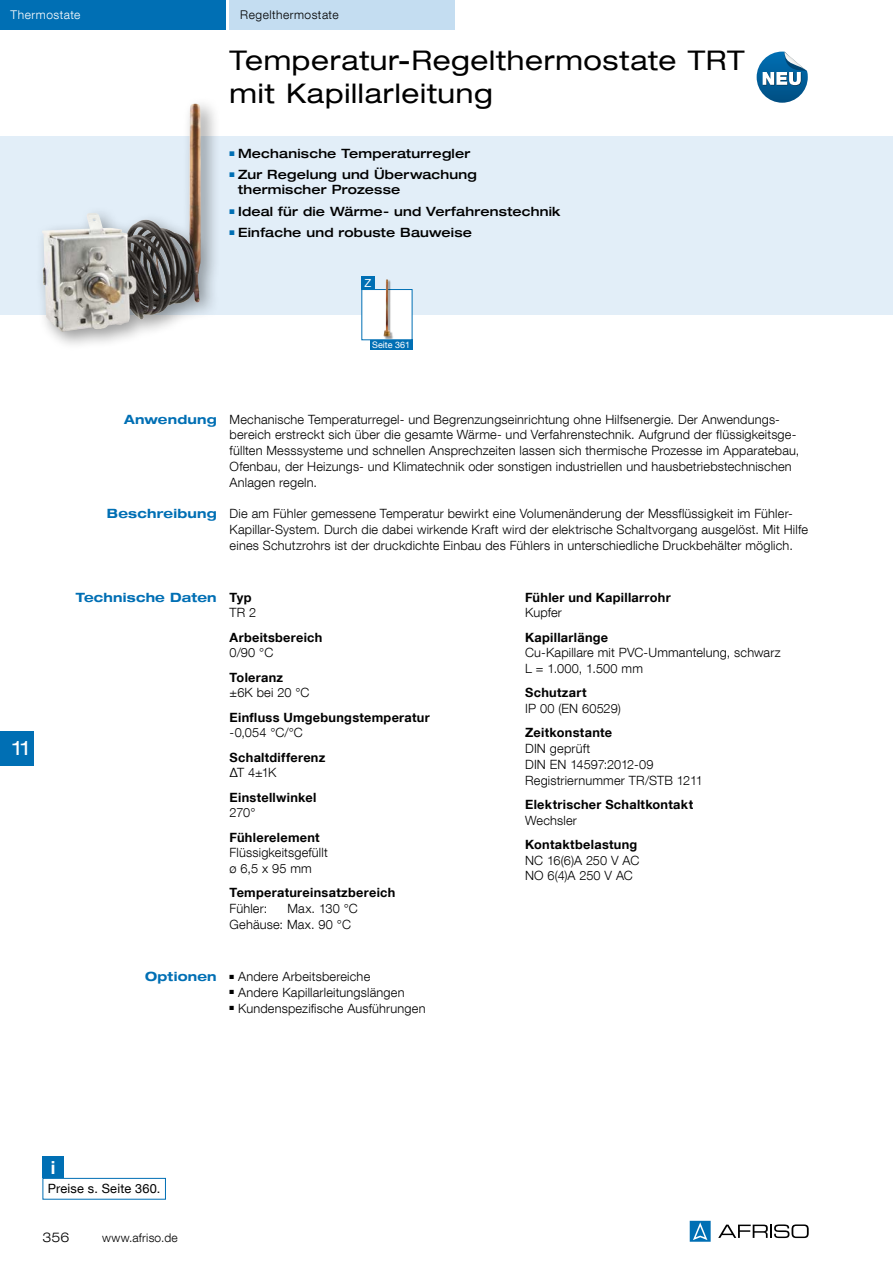
<style>
.page{position:relative;width:893px;height:1263px;background:#fff}
.page>*{position:absolute;margin:0;border:0;box-sizing:border-box;transform-origin:0 0}
.t1{font:expanded 27px/33px "Helvetica Neue LT Com";letter-spacing:.025em;color:#000}
.t2{font:expanded 19.5px "Helvetica Neue LT Com";color:#fff}
.t3{font:700 18px "Helvetica Neue LT Com";color:#fff}
.t4{font:300 expanded 13.5px "Helvetica Neue LT Com";color:#000}
.t5{font:300 12.75px/15.8px "Helvetica Neue LT Com";letter-spacing:.015em;color:#000}
.t6{font:700 12.75px "Helvetica Neue LT Com";letter-spacing:.02em;color:#000}
.t7{font:500 expanded 12.75px/15px "Helvetica Neue LT Com";letter-spacing:.015em;color:#000}
.t8{font:700 expanded 12.75px "Helvetica Neue LT Com";letter-spacing:.015em;color:#006fb4}
.t9{font:300 12.75px/15.8px "Helvetica Neue LT Com";letter-spacing:-.015em;color:#000}
.t10{font:12.75px "Helvetica Neue LT Com";letter-spacing:.015em;color:#000}
.t11{font:300 12px "Helvetica Neue LT Com";letter-spacing:.04em;color:#000}
.t12{font:300 12px "Helvetica Neue LT Com";letter-spacing:.02em;color:#000}
.t13{font:300 12px "Helvetica Neue LT Com";letter-spacing:.04em;color:#fff}
.t14{font:11.1px "Helvetica Neue LT Com";color:#fff}
.t15{font:9px "Helvetica Neue LT Com";color:#fff}
.t16{font:6.75px "Zapf Dingbats ITC";color:#006fb4}
.s1{font-weight:700;font-stretch:expanded;color:#006fb4}
</style>
<div class="page">
<div style="left:0;top:136px;width:893px;height:179px;background:#e2eef8"></div>
<div style="left:0;top:0;width:225px;height:30px;background:#006fb4"></div>
<div style="left:230px;top:0;width:225px;height:30px;background:#c4ddf1"></div>
<svg style="left:718px;top:1224px;width:91px;height:14px"></svg>
<svg style="left:690px;top:1221px;width:21px;height:21px"></svg>
<div style="left:35px;top:96px;width:186px;height:255px;background:#000;opacity:.4"></div>
<img style="left:42px;top:104px;width:159px;height:228px">
<svg style="left:757px;top:52px;width:51px;height:51px"></svg>
<div style="left:43px;top:1178px;width:123px;height:21px;border:1px solid #006fb4"></div>
<div style="left:43px;top:1157px;width:21px;height:21px;background:#006fb4"></div>
<div style="left:361px;top:276px;width:14px;height:14px;background:#006fb4"></div>
<div style="left:370px;top:340px;width:42px;height:10px;background:#006fb4"></div>
<div style="left:361px;top:289px;width:51px;height:51px;background:#fff"></div>
<div style="left:384px;top:279px;width:10px;height:60px;background:#000;opacity:.4"></div>
<img style="left:383px;top:279px;width:8px;height:57px">
<div style="left:0;top:731px;width:34px;height:34px;background:#006fb4"></div>
<p class="t13" style="left:11px;top:7px;width:71px">Thermostate</p>
<p class="t11" style="left:240px;top:7px;width:100px">Regelthermostate</p>
<h1 class="t1" style="left:230px;top:43px;width:517px">Temperatur-Regelthermostate TRT mit Kapillarleitung</h1>
<p class="t7" style="left:230px;top:145px;width:242px"><sup>■</sup> Mechanische Temperaturregler</p>
<p class="t7" style="left:238px;top:167px;width:240px;text-indent:-9px"><sup>■</sup> Zur Regelung und Überwachung thermischer Prozesse</p>
<p class="t16" style="left:235px;top:208px;width:3px">■</p>
<p class="t16" style="left:235px;top:150px;width:3px">■</p>
<p class="t7" style="left:230px;top:203px;width:332px"><sup>■</sup> Ideal für die Wärme- und Verfahrenstechnik</p>
<p class="t16" style="left:235px;top:229px;width:3px">■</p>
<p class="t7" style="left:230px;top:225px;width:244px"><sup>■</sup> Einfache und robuste Bauweise</p>
<p class="t14" style="left:364px;top:276px;width:8px">Z</p>
<p class="t15" style="left:372px;top:339px;width:40px">Seite 361</p>
<h2 class="t2" style="left:13px;top:736px;width:18px">11</h2>
<p class="t5" style="left:230px;top:411px;width:571px;text-indent:-105px"><span class="s1">Anwendung</span> Mechanische Temperaturregel- und Begrenzungseinrichtung ohne Hilfsenergie. Der Anwendungs&shy;bereich erstreckt sich über die gesamte Wärme- und Verfahrenstechnik. Aufgrund der flüssigkeitsge&shy;füllten Messsysteme und schnellen Ansprechzeiten lassen sich thermische Prozesse im Apparatebau, Ofenbau, der Heizungs- und Klimatechnik oder sonstigen industriellen und hausbetriebstechnischen Anlagen regeln.</p>
<p class="t5" style="left:230px;top:505px;width:580px">Die am Fühler gemessene Temperatur bewirkt eine Volumenänderung der Messflüssigkeit im Fühler-<br>Kapillar-System. Durch die dabei wirkende Kraft wird der elektrische Schaltvorgang ausgelöst. Mit Hilfe eines Schutzrohrs ist der druckdichte Einbau des Fühlers in unterschiedliche Druckbehälter möglich.</p>
<p class="t8" style="left:107px;top:505px;width:111px">Beschreibung</p>
<p class="t8" style="left:76px;top:589px;width:142px">Technische Daten</p>
<p class="t6" style="left:230px;top:589px;width:23px">Typ</p>
<p class="t5" style="left:230px;top:605px;width:28px">TR 2</p>
<p class="t6" style="left:230px;top:629px;width:94px">Arbeitsbereich</p>
<p class="t5" style="left:230px;top:645px;width:45px">0/90 °C</p>
<p class="t6" style="left:230px;top:669px;width:55px">Toleranz</p>
<p class="t5" style="left:230px;top:685px;width:81px">±6K bei 20 °C</p>
<p class="t6" style="left:230px;top:709px;width:202px">Einfluss Umgebungstemperatur</p>
<p class="t5" style="left:230px;top:725px;width:75px">-0,054 °C/°C</p>
<p class="t6" style="left:230px;top:749px;width:97px">Schaltdifferenz</p>
<p class="t5" style="left:230px;top:765px;width:48px">∆T 4±1K</p>
<p class="t6" style="left:230px;top:789px;width:88px">Einstellwinkel</p>
<p class="t5" style="left:230px;top:805px;width:27px">270°</p>
<p class="t6" style="left:230px;top:829px;width:92px">Fühlerelement</p>
<p class="t5" style="left:230px;top:845px;width:100px">Flüssigkeitsgefüllt ø 6,5 x 95 mm</p>
<p class="t6" style="left:230px;top:885px;width:167px">Temperatureinsatzbereich</p>
<p class="t5" style="left:230px;top:900px;width:39px">Fühler:</p>
<p class="t5" style="left:230px;top:900px;width:130px;text-indent:58px">Max. 130 °C<br>Gehäuse: Max. 90 °C</p>
<p class="t8" style="left:145px;top:968px;width:73px">Optionen</p>
<p class="t5" style="left:230px;top:968px;width:142px">■ Andere Arbeitsbereiche</p>
<p class="t5" style="left:230px;top:984px;width:176px">■ Andere Kapillarleitungslängen</p>
<p class="t5" style="left:230px;top:1000px;width:197px">■ Kundenspezifische Ausführungen</p>
<p class="t6" style="left:525px;top:589px;width:147px">Fühler und Kapillarrohr</p>
<p class="t5" style="left:525px;top:605px;width:38px">Kupfer</p>
<p class="t6" style="left:525px;top:629px;width:85px">Kapillarlänge</p>
<p class="t5" style="left:525px;top:645px;width:257px">Cu-Kapillare mit PVC-Ummantelung, schwarz<br>L = 1.000, 1.500 mm</p>
<p class="t6" style="left:525px;top:685px;width:63px">Schutzart</p>
<p class="t5" style="left:525px;top:700px;width:97px">IP 00 (EN 60529)</p>
<p class="t6" style="left:525px;top:725px;width:88px">Zeitkonstante</p>
<p class="t5" style="left:525px;top:740px;width:179px">DIN geprüft<br>DIN EN 14597:2012-09<br>Registriernummer TR/STB 1211</p>
<p class="t6" style="left:525px;top:796px;width:169px">Elektrischer Schaltkontakt</p>
<p class="t5" style="left:525px;top:812px;width:53px">Wechsler</p>
<p class="t6" style="left:525px;top:836px;width:114px">Kontaktbelastung</p>
<p class="t9" style="left:525px;top:852px;width:116px">NC 16(6)A 250 V AC<br>NO 6(4)A 250 V AC</p>
<h3 class="t3" style="left:51px;top:1156px;width:6px">i</h3>
<p class="t10" style="left:48px;top:1180px;width:114px">Preise s. Seite 360.</p>
<p class="t4" style="left:43px;top:1228px;width:28px">356</p>
<p class="t12" style="left:102px;top:1230px;width:77px">www.afriso.de</p>
</div>
